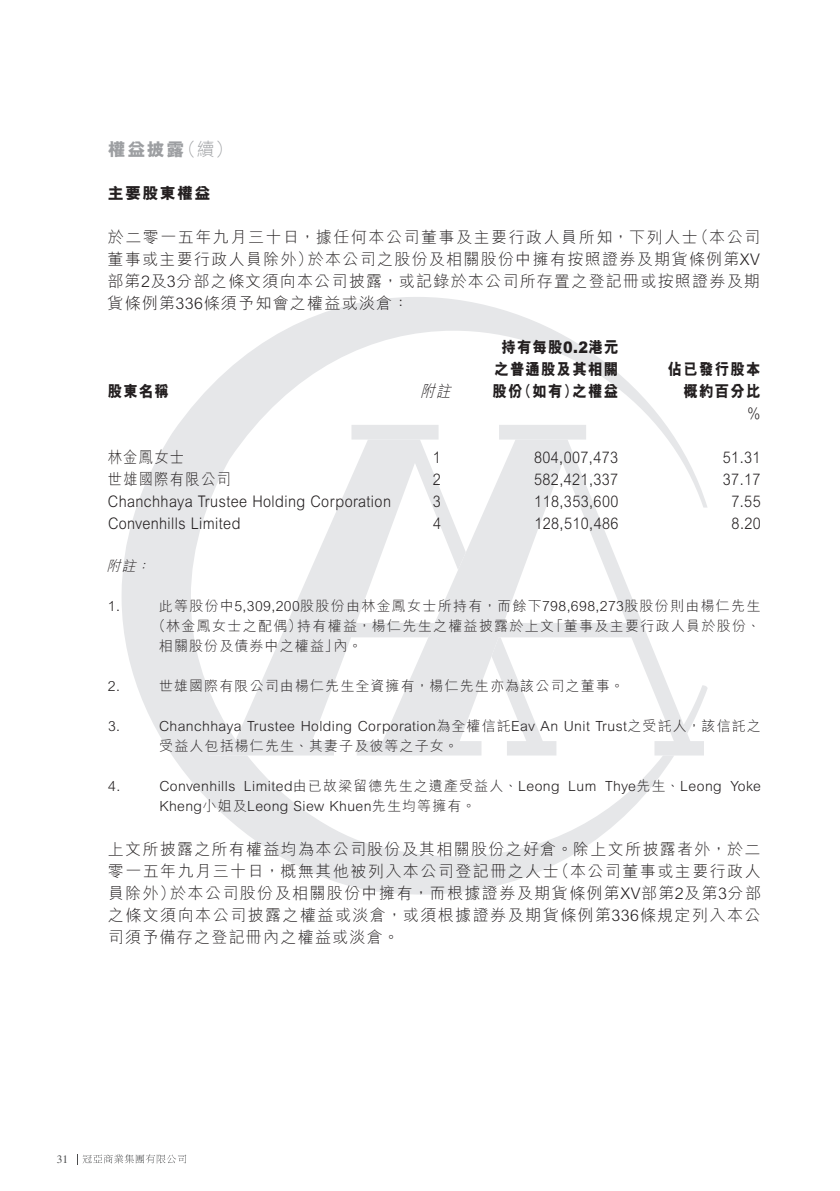
<style>
.page{position:relative;width:840px;height:1191px;background:#fff}
.page>*{position:absolute;margin:0;border:0;box-sizing:border-box;transform-origin:0 0}
.t1{font:800 18px "M Hei HK";color:#9d9fa2}
.t2{font:300 18px "M Hei HK";color:#9d9fa2}
.t3{font:300 16px/22px "M Hei HK";letter-spacing:.08em;color:#231f20}
.t4{font:300 16px "Arial MT Std";letter-spacing:.03em;color:#231f20;scale:.9 1}
.t5{font:800 16px "M Hei HK";letter-spacing:.085em;color:#231f20;scale:.9 1}
.t6{font:300 16px "M Hei HK";letter-spacing:.08em;color:#231f20;scale:.9 1}
.t7{font:800 16px "M Hei HK";letter-spacing:.085em;color:#231f20}
.t8{font:italic 300 16px "M Hei HK";color:#231f20;scale:.9 1}
.t9{font:300 14px "M Hei HK";letter-spacing:.08em;color:#231f20}
.t10{font:300 14px "Arial MT Std";letter-spacing:.03em;color:#231f20}
.t11{font:italic 300 14px "M Hei HK";color:#231f20}
.t12{font:11.4px "Times LT Std";color:#4b4c4d}
.s1{font-family:"Arial MT Std"}
.s2{font-family:"Arial MT Std";font-weight:900}
.s3{font-family:"M Hei HK"}
</style>
<div class="page">
<svg style="left:121px;top:297px;width:586px;height:597px"></svg>
<svg style="left:209px;top:439px;width:147px;height:316px"></svg>
<svg style="left:351px;top:425px;width:87px;height:14px"></svg>
<svg style="left:356px;top:439px;width:347px;height:316px"></svg>
<svg style="left:498px;top:425px;width:87px;height:14px"></svg>
<svg style="left:77px;top:1154px;width:109px;height:10px"></svg>
<p class="t2" style="left:178px;top:137px;width:57px">（續(</p>
<p class="t1" style="left:108px;top:138px;width:78px">權益披露</p>
<p class="t7" style="left:108px;top:182px;width:104px">主要股東權益</p>
<p class="t3" style="left:692px;top:225px;width:69px">（本公司</p>
<p class="t3" style="left:307px;top:225px;width:453px;text-indent:-200px">於二零一五年九月三十日，據任何本公司董事及主要行政人員所知，下列人士<br>於本公司之股份及相關股份中擁有按照證券及期貨條例第<span class="s1">XV</span></p>
<p class="t3" style="left:107px;top:247px;width:653px">董事或主要行政人員除外）<br>部第 及<span class="s1">2 3</span>分部之條文須向本公司披露，或記錄於本公司所存置之登記冊或按照證券及期貨條例第<span class="s1">336</span>條須予知會之權益或淡倉：</p>
<p class="t5" style="left:501px;top:336px;width:132px">持有每股<span class="s2">0.2</span>港元</p>
<p class="t5" style="left:667px;top:358px;width:104px">佔已發行股本</p>
<p class="t5" style="left:494px;top:358px;width:139px">之普通股及其相關</p>
<p class="t5" style="left:108px;top:380px;width:69px">股東名稱</p>
<p class="t8" style="left:420px;top:379px;width:41px">附註</p>
<p class="t5" style="left:572px;top:380px;width:52px">之權益</p>
<p class="t5" style="left:517px;top:380px;width:68px">（如有）</p>
<p class="t5" style="left:492px;top:380px;width:35px">股份</p>
<p class="t5" style="left:683px;top:380px;width:87px">概約百分比</p>
<p class="t6" style="left:108px;top:445px;width:86px">林金鳳女士</p>
<p class="t4" style="left:432px;top:448px;width:10px">1</p>
<p class="t4" style="left:533px;top:448px;width:95px">804,007,473</p>
<p class="t4" style="left:747px;top:404px;width:16px">%</p>
<p class="t4" style="left:722px;top:448px;width:43px">51.31</p>
<p class="t6" style="left:108px;top:467px;width:138px">世雄國際有限公司</p>
<p class="t4" style="left:432px;top:470px;width:10px">2</p>
<p class="t4" style="left:534px;top:470px;width:95px">582,421,337</p>
<p class="t4" style="left:722px;top:470px;width:43px">37.17</p>
<p class="t4" style="left:108px;top:492px;width:316px">Chanchhaya Trustee Holding Corporation</p>
<p class="t4" style="left:433px;top:492px;width:10px">3</p>
<p class="t4" style="left:534px;top:492px;width:95px">118,353,600</p>
<p class="t4" style="left:731px;top:492px;width:34px">7.55</p>
<p class="t4" style="left:108px;top:514px;width:149px">Convenhills Limited</p>
<p class="t11" style="left:136px;top:556px;width:20px">：</p>
<p class="t11" style="left:106px;top:556px;width:36px">附註</p>
<p class="t4" style="left:433px;top:514px;width:10px">4</p>
<p class="t4" style="left:534px;top:514px;width:95px">128,510,486</p>
<p class="t4" style="left:731px;top:514px;width:34px">8.20</p>
<p class="t10" style="left:108px;top:598px;width:14px">1.</p>
<p class="t9" style="left:159px;top:596px;width:602px">此等股份中<span class="s1">5,309,200</span>股股份由林金鳳女士所持有，而餘下<span class="s1">798,698,273</span>股股份則由楊仁先生</p>
<p class="t9" style="left:152px;top:616px;width:151px">（林金鳳女士之配偶）</p>
<p class="t9" style="left:297px;top:616px;width:258px">持有權益，楊仁先生之權益披露於上文</p>
<p class="t9" style="left:549px;top:616px;width:212px">「董事及主要行政人員於股份、</p>
<p class="t10" style="left:108px;top:678px;width:14px">2.</p>
<p class="t9" style="left:159px;top:636px;width:181px">相關股份及債券中之權益」</p>
<p class="t9" style="left:159px;top:676px;width:466px">世雄國際有限公司由楊仁先生全資擁有，楊仁先生亦為該公司之董事。</p>
<p class="t9" style="left:333px;top:636px;width:30px">內。</p>
<p class="t10" style="left:108px;top:718px;width:14px">3.</p>
<p class="t10" style="left:159px;top:718px;width:603px">Chanchhaya Trustee Holding Corporation<span class="s3">為全權信託</span>Eav An Unit Trust<span class="s3">之受託人，該信託之</span></p>
<p class="t9" style="left:159px;top:736px;width:300px">受益人包括楊仁先生、其妻子及彼等之子女。</p>
<p class="t10" style="left:108px;top:778px;width:14px">4.</p>
<p class="t10" style="left:159px;top:778px;width:77px">Convenhills</p>
<p class="t9" style="left:244px;top:776px;width:317px"><span class="s1">Limited</span>由已故梁留德先生之遺產受益人、<span class="s1">Leong</span></p>
<p class="t10" style="left:568px;top:778px;width:30px">Lum</p>
<p class="t10" style="left:604px;top:778px;width:118px">Thye<span class="s3">先生、</span>Leong</p>
<p class="t10" style="left:730px;top:778px;width:32px">Yoke</p>
<p class="t10" style="left:159px;top:798px;width:318px">Kheng<span class="s3">小姐及</span>Leong Siew Khuen<span class="s3">先生均等擁有。</span></p>
<p class="t3" style="left:108px;top:837px;width:654px;text-align:right">上文所披露之所有權益均為本公司股份及其相關股份之好倉。除上文所披露者外，於二（本公司董事或主要行政人</p>
<p class="t3" style="left:170px;top:859px;width:592px;text-indent:-62px">零一五年九月三十日，概無其他被列入本公司登記冊之人士<br>於本公司股份及相關股份中擁有，而根據證券及期貨條例第<span class="s1">XV</span>部第<span class="s1">2</span>及第<span class="s1">3</span>分部</p>
<p class="t3" style="left:108px;top:881px;width:653px">員除外）<br>之條文須向本公司披露之權益或淡倉，或須根據證券及期貨條例第<span class="s1">336</span>條規定列入本公司須予備存之登記冊內之權益或淡倉。</p>
<p class="t12" style="left:57px;top:1152px;width:13px">31</p>
</div>
